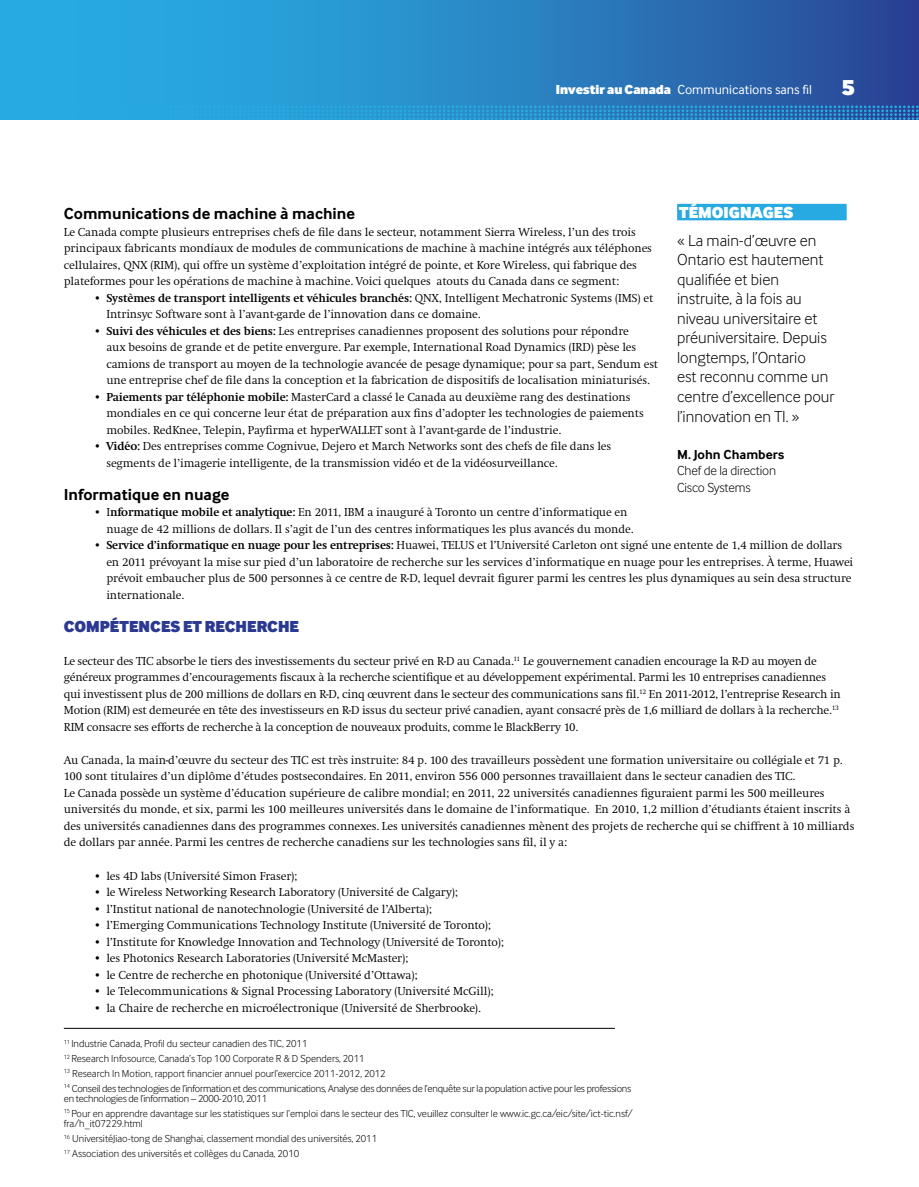
<style>
.page{position:relative;width:919px;height:1187px;background:#fff}
.page>*{position:absolute;margin:0;border:0;box-sizing:border-box;transform-origin:0 0}
.t1{font:900 22.5px "Inter Face Corp";color:#fff}
.t2{font:300 16.5px/19.5px "Inter Face Corp";color:#000}
.t3{font:700 16.5px "Inter Face Corp";color:#000}
.t4{font:900 16.5px "Inter Face Corp";color:#2b3990}
.t5{font:900 16.5px "Inter Face Corp";color:#fff}
.t6{font:13.5px "Inter Face Corp";color:#fff}
.t7{font:300 13.5px/16.5px "Inter Face Corp";letter-spacing:-.01em;color:#000}
.t8{font:700 13.5px "Inter Face Corp";color:#000}
.t9{font:300 12px/16.5px "Swift EF";letter-spacing:-.01em;color:#000}
.t10{font:300 10.5px/14.7px "Inter Face Corp";color:#000}
.s1{font-weight:900}
.s2{font-weight:700}
</style>
<div class="page">
<svg style="left:0;top:0;width:918px;height:120px;background:#2884c4"></svg>
<svg style="left:26px;top:105px;width:892px;height:15px;background:#2790cd"></svg>
<hr style="left:64px;top:1027px;width:551px;height:1px;background:#000">
<div style="left:677px;top:204px;width:169px;height:16px;background:#27aae1"></div>
<p class="t6" style="left:555px;top:82px;width:258px"><span class="s1">Investir au Canada</span> Communications sans fil</p>
<h1 class="t1" style="left:841px;top:73px;width:15px">5</h1>
<h2 class="t5" style="left:679px;top:202px;width:21px">Témoignages</h2>
<h2 class="t2" style="left:677px;top:230px;width:159px">« La main-d’œuvre en<br>Ontario est hautement qualifiée et bien instruite, à la fois au niveau universitaire et préuniversitaire. Depuis longtemps, l’Ontario<br>est reconnu comme un centre d’excellence pour l’innovation en TI. »</h2>
<p class="t8" style="left:677px;top:446px;width:109px">M. John Chambers</p>
<p class="t7" style="left:677px;top:462px;width:100px">Chef de la direction<br>Cisco Systems</p>
<h2 class="t3" style="left:64px;top:204px;width:293px">Communications de machine à machine</h2>
<p class="t9" style="left:64px;top:224px;width:589px">Le Canada compte plusieurs entreprises chefs de file dans le secteur, notamment Sierra Wireless, l’un des trois principaux fabricants mondiaux de modules de communications de machine à machine intégrés aux téléphones cellulaires, QNX (RIM), qui offre un système d’exploitation intégré de pointe, et Kore Wireless, qui fabrique des plateformes pour les opérations de machine à machine. Voici quelques atouts du Canada dans ce segment:</p>
<p class="t9" style="left:106px;top:290px;width:548px;text-indent:-13px"><span class="s2">• Systèmes de transport intelligents et véhicules branchés:</span> QNX, Intelligent Mechatronic Systems (IMS) et<br>Intrinsyc Software sont à l’avant-garde de l’innovation dans ce domaine.</p>
<p class="t9" style="left:106px;top:323px;width:553px;text-indent:-13px"><span class="s2">• Suivi des véhicules et des biens:</span> Les entreprises canadiennes proposent des solutions pour répondre<br>aux besoins de grande et de petite envergure. Par exemple, International Road Dynamics (IRD) pèse les camions de transport au moyen de la technologie avancée de pesage dynamique; pour sa part, Sendum est une entreprise chef de file dans la conception et la fabrication de dispositifs de localisation miniaturisés.</p>
<p class="t9" style="left:106px;top:389px;width:539px;text-indent:-13px"><span class="s2">• Paiements par téléphonie mobile:</span> MasterCard a classé le Canada au deuxième rang des destinations mondiales en ce qui concerne leur état de préparation aux fins d’adopter les technologies de paiements mobiles. RedKnee, Telepin, Payfirma et hyperWALLET sont à l’avant-garde de l’industrie.</p>
<p class="t9" style="left:106px;top:438px;width:506px;text-indent:-13px"><span class="s2">• Vidéo:</span> Des entreprises comme Cognivue, Dejero et March Networks sont des chefs de file dans les segments de l’imagerie intelligente, de la transmission vidéo et de la vidéosurveillance.</p>
<h2 class="t3" style="left:64px;top:484px;width:167px">Informatique en nuage</h2>
<p class="t9" style="left:106px;top:504px;width:528px;text-indent:-13px">• I<span class="s2">nformatique mobile et analytique:</span> En 2011, IBM a inauguré à Toronto un centre d’informatique en nuage de 42 millions de dollars. Il s’agit de l’un des centres informatiques les plus avancés du monde.</p>
<p class="t9" style="left:106px;top:537px;width:748px;text-indent:-13px"><span class="s2">• Service d’informatique en nuage pour les entreprises:</span> Huawei, TELUS et l’Université Carleton ont signé une entente de 1,4 million de dollars en 2011 prévoyant la mise sur pied d’un laboratoire de recherche sur les services d’informatique en nuage pour les entreprises. À terme, Huawei prévoit embaucher plus de 500 personnes à ce centre de R-D, lequel devrait figurer parmi les centres les plus dynamiques au sein desa structure internationale.</p>
<h2 class="t4" style="left:64px;top:616px;width:237px">COMPÉTENCES ET RECHERCHE</h2>
<p class="t9" style="left:64px;top:653px;width:778px">Le secteur des TIC absorbe le tiers des investissements du secteur privé en R-D au Canada.<sup>11</sup> Le gouvernement canadien encourage la R-D au moyen de généreux programmes d’encouragements fiscaux à la recherche scientifique et au développement expérimental. Parmi les 10 entreprises canadiennes qui investissent plus de 200 millions de dollars en R-D, cinq œuvrent dans le secteur des communications sans fil.<sup>12</sup> En 2011-2012, l’entreprise Research in Motion (RIM) est demeurée en tête des investisseurs en R-D issus du secteur privé canadien, ayant consacré près de 1,6 milliard de dollars à la recherche.<sup>13<br></sup>RIM consacre ses efforts de recherche à la conception de nouveaux produits, comme le BlackBerry 10.</p>
<p class="t9" style="left:64px;top:752px;width:792px">Au Canada, la main-d’œuvre du secteur des TIC est très instruite: 84 p. 100 des travailleurs possèdent une formation universitaire ou collégiale et 71 p.<br>100 sont titulaires d’un diplôme d’études postsecondaires. En 2011, environ 556 000 personnes travaillaient dans le secteur canadien des TIC.<br>Le Canada possède un système d’éducation supérieure de calibre mondial; en 2011, 22 universités canadiennes figuraient parmi les 500 meilleures universités du monde, et six, parmi les 100 meilleures universités dans le domaine de l’informatique. En 2010, 1,2 million d’étudiants étaient inscrits à des universités canadiennes dans des programmes connexes. Les universités canadiennes mènent des projets de recherche qui se chiffrent à 10 milliards de dollars par année. Parmi les centres de recherche canadiens sur les technologies sans fil, il y a:</p>
<p class="t9" style="left:94px;top:867px;width:205px">• les 4D labs (Université Simon Fraser);</p>
<p class="t9" style="left:94px;top:884px;width:366px">• le Wireless Networking Research Laboratory (Université de Calgary);</p>
<p class="t9" style="left:94px;top:900px;width:340px">• l’Institut national de nanotechnologie (Université de l’Alberta);</p>
<p class="t9" style="left:94px;top:917px;width:399px">• l’Emerging Communications Technology Institute (Université de Toronto);</p>
<p class="t9" style="left:94px;top:933px;width:412px">• l’Institute for Knowledge Innovation and Technology (Université de Toronto);</p>
<p class="t9" style="left:94px;top:950px;width:316px">• les Photonics Research Laboratories (Université McMaster);</p>
<p class="t9" style="left:94px;top:966px;width:325px">• le Centre de recherche en photonique (Université d’Ottawa);</p>
<p class="t9" style="left:94px;top:983px;width:401px">• le Telecommunications &amp; Signal Processing Laboratory (Université McGill);</p>
<p class="t9" style="left:94px;top:999px;width:388px">• la Chaire de recherche en microélectronique (Université de Sherbrooke).</p>
<p class="t10" style="left:64px;top:1036px;width:569px"><sup>11</sup> Industrie Canada, Profil du secteur canadien des TIC, 2011<br><sup>12</sup> Research Infosource, Canada’s Top 100 Corporate R &amp; D Spenders, 2011<br><sup>13</sup> Research In Motion, rapport financier annuel pourl’exercice 2011-2012, 2012<br><sup>14</sup> Conseil des technologies de l’information et des communications, Analyse des données de l’enquête sur la population active pour les professions</p>
<p class="t10" style="left:64px;top:1091px;width:570px">en technologies de l’information – 2000-2010, 2011<br><sup>15</sup> Pour en apprendre davantage sur les statistiques sur l’emploi dans le secteur des TIC, veuillez consulter le www.ic.gc.ca/eic/site/ict-tic.nsf/</p>
<p class="t10" style="left:64px;top:1116px;width:315px">fra/h_it07229.html<br><sup>16</sup> UniversitéJiao-tong de Shanghai, classement mondial des universités, 2011<br><sup>17</sup> Association des universités et collèges du Canada, 2010</p>
</div>
